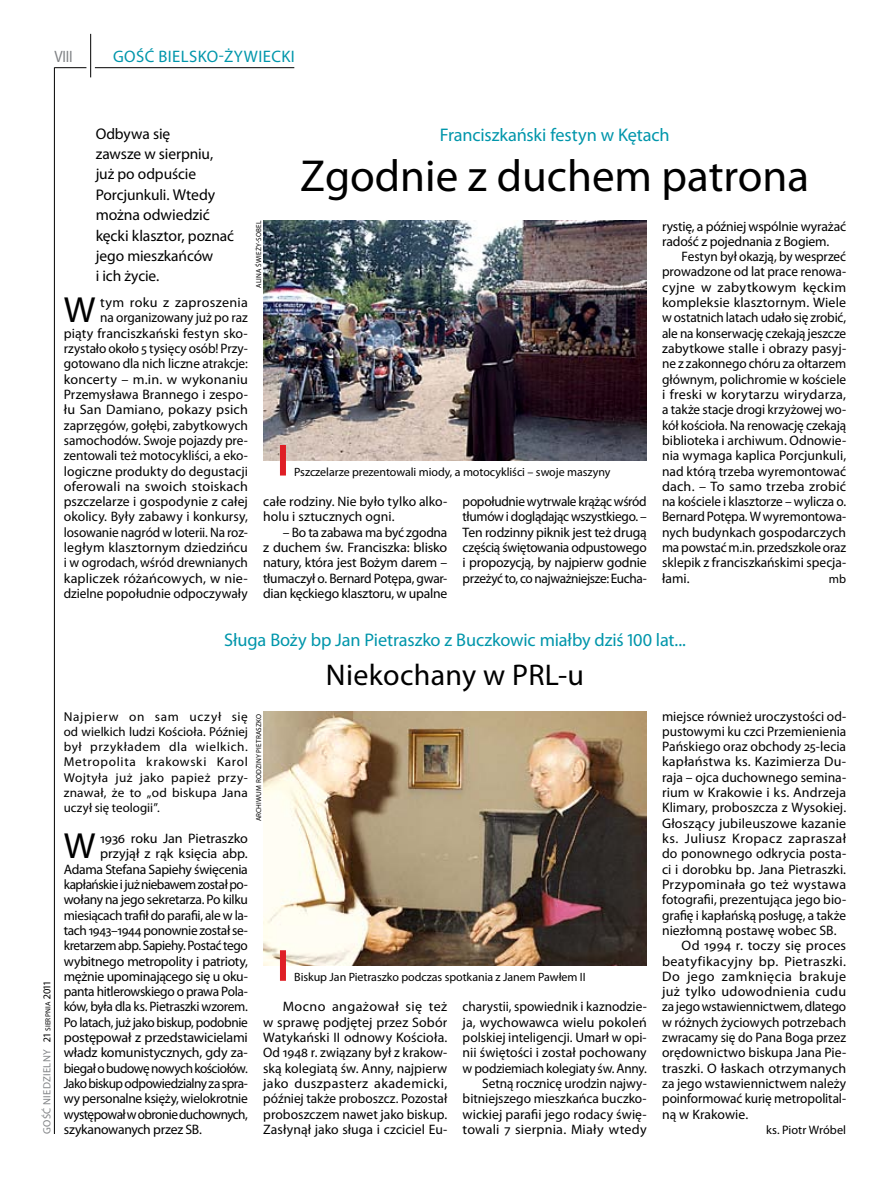
<style>
.page{position:relative;width:893px;height:1191px;background:#fff}
.page>*{position:absolute;margin:0;border:0;box-sizing:border-box;transform-origin:0 0}
.t1{font:45px "Myriad Pro";color:#000}
.t2{font:36.45px "Myriad Pro";color:#000}
.t3{font:30px "Myriad Pro";letter-spacing:.01em;color:#000}
.t4{font:18.3px "Myriad Pro";letter-spacing:-.01em;color:#0096ab}
.t5{font:16.65px "Myriad Pro";letter-spacing:.025em;color:#0096ab}
.t6{font:16.5px "Myriad Pro";color:#808285;scale:.9 1}
.t7{font:15.75px/20.4px "Myriad Pro";letter-spacing:-.005em;color:#000}
.t8{font:15.45px/20.4px "Myriad Pro";letter-spacing:-.01em;color:#000}
.t9{font:13.65px/15.3px "Myriad Pro";letter-spacing:-.005em;color:#000;text-align:justify}
.t10{font:13.65px "Myriad Pro";letter-spacing:-.025em;color:#000}
.t11{font:13.65px "Myriad Pro";letter-spacing:-.035em;color:#000}
.t12{font:13.65px "Myriad Pro";letter-spacing:.015em;color:#000}
.t13{font:13.65px "Myriad Pro";letter-spacing:-.03em;color:#000}
.t14{font:13.65px "Myriad Pro";letter-spacing:.03em;color:#000}
.t15{font:13.65px "Myriad Pro";letter-spacing:-.04em;color:#000}
.t16{font:13.65px "Myriad Pro";letter-spacing:.025em;color:#000}
.t17{font:12.9px/15.3px "Myriad Pro";letter-spacing:.02em;color:#000;text-align:justify}
.t18{font:12.3px "Myriad Pro";letter-spacing:.005em;color:#000}
.t19{font:12px "Myriad Pro";letter-spacing:-.005em;color:#000}
.t20{font:10.5px "Myriad Pro";letter-spacing:.03em;color:#808285}
.t21{font:7.2px "Myriad Pro";letter-spacing:.02em;color:#000}
.s1{color:#000}
.s2{font-size:7.35px;color:#000}
.s3{font-size:15.75px}
.s4{font-size:15.45px}
</style>
<div class="page">
<hr style="left:54px;top:67px;width:1px;height:1067px;background:#000">
<hr style="left:90px;top:34px;width:1px;height:43px;background:#000">
<hr style="left:54px;top:67px;width:32px;height:1px;background:#000">
<hr style="left:95px;top:67px;width:199px;height:1px;background:#000">
<img style="left:263px;top:711px;width:384px;height:254px">
<div style="left:280px;top:950px;width:6px;height:30px;background:#df1f26"></div>
<img style="left:263px;top:220px;width:384px;height:240px">
<div style="left:280px;top:445px;width:6px;height:30px;background:#df1f26"></div>
<p class="t6" style="left:54px;top:46px;width:14px">VIII</p>
<p class="t5" style="left:113px;top:46px;width:183px">gość bielsko-żywiecki</p>
<p class="t20" style="left:41px;top:1133px;width:153px;rotate:-90deg">Gość Niedzielny <span class="s1">21</span> <span class="s2">sierpnia</span> <span class="s1">2011</span></p>
<p class="t8" style="left:96px;top:123px;width:121px">Odbywa się zawsze w sierpniu, już po odpuście<br>Porcjunkuli. <span class="s3">Wtedy</span></p>
<p class="t7" style="left:96px;top:204px;width:140px">można odwiedzić kęcki klasztor, <span class="s4">poznać</span></p>
<p class="t8" style="left:96px;top:245px;width:119px">jego mieszkańców i ich życie.</p>
<h2 class="t2" style="left:64px;top:288px;width:33px">W</h2>
<h3 class="t4" style="left:440px;top:123px;width:231px">Franciszkański festyn w Kętach</h3>
<h1 class="t1" style="left:300px;top:148px;width:511px">Zgodnie z duchem patrona</h1>
<p class="t9" style="left:662px;top:218px;width:186px">rystię, a później wspólnie wyrażać radość z pojednania z Bogiem.</p>
<p class="t9" style="left:662px;top:249px;width:186px;text-indent:20px">Festyn był okazją, by wesprzeć prowadzone od lat prace renowa&shy;cyjne w zabytkowym kęckim kompleksie klasztornym. Wiele w ostatnich latach udało się zrobić, ale na konserwację czekają jeszcze zabytkowe stalle i obrazy pasyj&shy;ne z zakonnego chóru za ołtarzem głównym, polichromie w kościele i freski w korytarzu wirydarza, a także stacje drogi krzyżowej wo&shy;kół kościoła. Na renowację czekają biblioteka i archiwum. Odnowie&shy;nia wymaga kaplica Porcjunkuli, nad którą trzeba wyremontować dach. – To samo trzeba zrobić na kościele i klasztorze – wylicza o.<br>Bernard Potępa. W wyremontowa&shy;nych budynkach gospodarczych ma powstać m.in. przedszkole oraz sklepik z franciszkańskimi specja&shy;łami.</p>
<p class="t21" style="left:254px;top:288px;width:68px;rotate:-90deg">Alina Świeży-Sobel</p>
<p class="t9" style="left:64px;top:295px;width:186px;text-align:right">tym roku z zaproszenia<br>na organizowany już po raz<br>piąty franciszkański festyn sko&shy;rzystało około 5 tysięcy osób! Przy&shy;gotowano dla nich liczne atrakcje: koncerty – m.in. w wykonaniu<br>Przemysława Brannego i zespo&shy;łu San Damiano, pokazy psich zaprzęgów, gołębi, zabytkowych samochodów. Swoje pojazdy pre&shy;zentowali też motocykliści, a eko&shy;logiczne produkty do degustacji oferowali na swoich stoiskach pszczelarze i gospodynie z całej okolicy. Były zabawy i konkursy, losowanie nagród w loterii. Na roz&shy;ległym klasztornym dziedzińcu i w ogrodach, wśród drewnianych kapliczek różańcowych, w nie&shy;dzielne popołudnie odpoczywały</p>
<p class="t19" style="left:294px;top:464px;width:318px">Pszczelarze prezentowali miody, a motocykliści – swoje maszyny</p>
<p class="t9" style="left:263px;top:494px;width:186px">całe rodziny. Nie było tylko alko&shy;holu i sztucznych ogni.</p>
<p class="t9" style="left:263px;top:524px;width:186px;text-indent:20px">– Bo ta zabawa ma być zgodna z duchem św. Franciszka: blisko natury, która jest Bożym darem – tłumaczył o. Bernard Potępa, gwar&shy;dian kęckiego klasztoru, w upalne</p>
<p class="t9" style="left:463px;top:494px;width:186px">popołudnie wytrwale krążąc wśród tłumów i doglądając wszystkiego. – Ten rodzinny piknik jest też drugą częścią świętowania odpustowego i propozycją, by najpierw godnie przeżyć to, co najważniejsze: Eucha-</p>
<p class="t18" style="left:829px;top:571px;width:19px">mb</p>
<h3 class="t4" style="left:224px;top:629px;width:463px">Sługa Boży bp Jan Pietraszko z Buczkowic miałby dziś 100 lat...</h3>
<h3 class="t3" style="left:326px;top:656px;width:260px">Niekochany w PRL-u</h3>
<p class="t17" style="left:64px;top:708px;width:186px">Najpierw on sam uczył się od wielkich ludzi Kościoła. Później był przykładem dla wielkich.<br>Metropolita krakowski Karol Wojtyła już jako papież przy&shy;znawał, że to „od biskupa Jana uczył się teologii”.</p>
<h2 class="t2" style="left:64px;top:823px;width:33px">W</h2>
<p class="t9" style="left:100px;top:830px;width:149px">1936 roku Jan Pietraszko</p>
<p class="t9" style="left:662px;top:708px;width:186px">miejsce również uroczystości od-</p>
<p class="t9" style="left:662px;top:723px;width:186px">pustowymi ku czci Przemienienia</p>
<p class="t9" style="left:662px;top:738px;width:186px">Pańskiego oraz obchody 25-lecia</p>
<p class="t12" style="left:662px;top:753px;width:186px">kapłaństwa ks. Kazimierza Du-</p>
<p class="t9" style="left:662px;top:769px;width:186px">raja – ojca duchownego semina-</p>
<p class="t9" style="left:662px;top:784px;width:186px">rium w Krakowie i ks. Andrzeja</p>
<p class="t9" style="left:662px;top:800px;width:186px">Klimary, proboszcza z Wysokiej.</p>
<p class="t9" style="left:662px;top:815px;width:186px">Głoszący jubileuszowe kazanie</p>
<p class="t14" style="left:662px;top:830px;width:186px">ks. Juliusz Kropacz zapraszał</p>
<p class="t9" style="left:662px;top:846px;width:186px">do ponownego odkrycia posta-</p>
<p class="t9" style="left:662px;top:861px;width:186px">ci i dorobku bp. Jana Pietraszki.</p>
<p class="t12" style="left:662px;top:876px;width:186px">Przypominała go też wystawa</p>
<p class="t9" style="left:662px;top:892px;width:186px">fotografii, prezentująca jego bio-</p>
<p class="t9" style="left:662px;top:907px;width:186px">grafię i kapłańską posługę, a także</p>
<p class="t9" style="left:662px;top:922px;width:176px">niezłomną postawę wobec SB.</p>
<p class="t9" style="left:682px;top:937px;width:166px">Od 1994 r. toczy się proces</p>
<p class="t16" style="left:662px;top:952px;width:186px">beatyfikacyjny bp. Pietraszki.</p>
<p class="t14" style="left:662px;top:967px;width:186px">Do jego zamknięcia brakuje</p>
<p class="t12" style="left:662px;top:983px;width:186px">już tylko udowodnienia cudu</p>
<p class="t9" style="left:662px;top:999px;width:186px">za jego wstawiennictwem, dlatego</p>
<p class="t9" style="left:662px;top:1014px;width:186px">w różnych życiowych potrzebach</p>
<p class="t9" style="left:662px;top:1029px;width:186px">zwracamy się do Pana Boga przez</p>
<p class="t9" style="left:662px;top:1045px;width:186px">orędownictwo biskupa Jana Pie-</p>
<p class="t9" style="left:662px;top:1060px;width:186px">traszki. O łaskach otrzymanych</p>
<p class="t9" style="left:662px;top:1075px;width:186px">za jego wstawiennictwem należy</p>
<p class="t9" style="left:662px;top:1091px;width:186px">poinformować kurię metropolital-</p>
<p class="t9" style="left:662px;top:1106px;width:88px">ną w Krakowie.</p>
<p class="t18" style="left:766px;top:1122px;width:82px">ks. Piotr Wróbel</p>
<p class="t21" style="left:254px;top:821px;width:109px;rotate:-90deg">archiwum rodziny Pietraszko</p>
<p class="t9" style="left:100px;top:846px;width:149px">przyjął z rąk księcia abp.</p>
<p class="t9" style="left:64px;top:861px;width:186px">Adama Stefana Sapiehy święcenia</p>
<p class="t11" style="left:64px;top:876px;width:186px">kapłańskie i już niebawem został po-</p>
<p class="t9" style="left:64px;top:892px;width:186px">wołany na jego sekretarza. Po kilku</p>
<p class="t10" style="left:64px;top:906px;width:186px">miesiącach trafił do parafii, ale w la-</p>
<p class="t10" style="left:64px;top:922px;width:186px">tach 1943–1944 ponownie został se-</p>
<p class="t13" style="left:64px;top:937px;width:186px">kretarzem abp. Sapiehy. Postać tego</p>
<p class="t9" style="left:64px;top:953px;width:186px">wybitnego metropolity i patrioty,</p>
<p class="t10" style="left:64px;top:968px;width:186px">mężnie upominającego się u oku-</p>
<p class="t10" style="left:64px;top:983px;width:186px">panta hitlerowskiego o prawa Pola-</p>
<p class="t10" style="left:64px;top:998px;width:186px">ków, była dla ks. Pietraszki wzorem.</p>
<p class="t13" style="left:64px;top:1013px;width:186px">Po latach, już jako biskup, podobnie</p>
<p class="t9" style="left:64px;top:1029px;width:186px">postępował z przedstawicielami</p>
<p class="t9" style="left:64px;top:1045px;width:186px">władz komunistycznych, gdy za-</p>
<p class="t11" style="left:64px;top:1059px;width:186px">biegał o budowę nowych kościołów.</p>
<p class="t11" style="left:64px;top:1075px;width:186px">Jako biskup odpowiedzialny za spra-</p>
<p class="t10" style="left:64px;top:1090px;width:186px">wy personalne księży, wielokrotnie</p>
<p class="t15" style="left:64px;top:1105px;width:186px">występował w obronie duchownych,</p>
<p class="t9" style="left:64px;top:1121px;width:140px">szykanowanych przez SB.</p>
<p class="t19" style="left:294px;top:969px;width:289px">Biskup Jan Pietraszko podczas spotkania z Janem Pawłem II</p>
<p class="t9" style="left:263px;top:999px;width:186px;text-indent:20px">Mocno angażował się też w sprawę podjętej przez Sobór Watykański II odnowy Kościoła.<br>Od 1948 r. związany był z krakow&shy;ską kolegiatą św. Anny, najpierw jako duszpasterz akademicki, później także proboszcz. Pozostał proboszczem nawet jako biskup.<br>Zasłynął jako sługa i czciciel Eu-</p>
<p class="t9" style="left:463px;top:999px;width:186px;text-align:right">charystii, spowiednik i kaznodzie&shy;ja, wychowawca wielu pokoleń polskiej inteligencji. Umarł w opi&shy;nii świętości i został pochowany w podziemiach kolegiaty św. Anny.<br>Setną rocznicę urodzin najwy&shy;bitniejszego mieszkańca buczko&shy;wickiej parafii jego rodacy świę&shy;towali 7 sierpnia. Miały wtedy</p>
</div>
